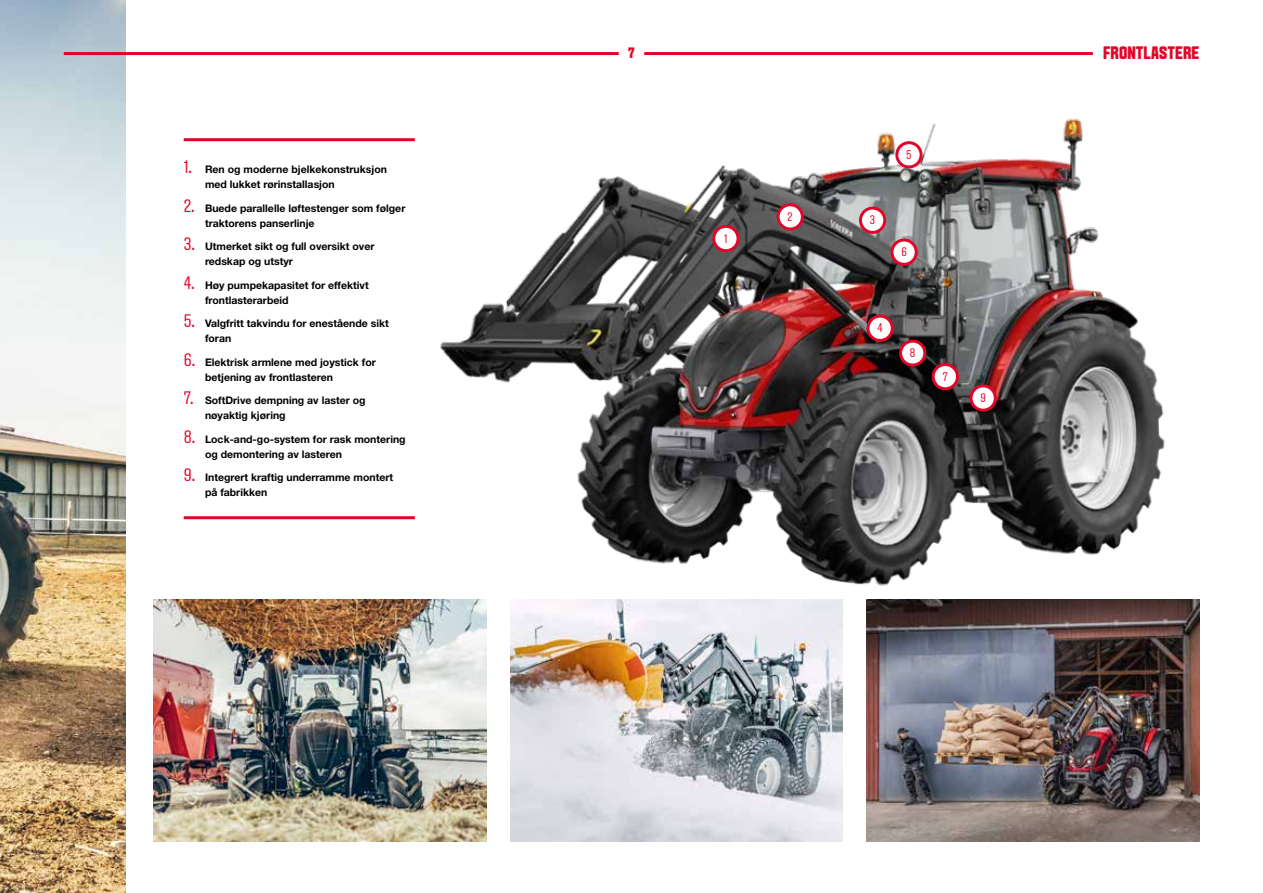
<style>
.page{position:relative;width:1263px;height:893px;background:#fff}
.page>*{position:absolute;margin:0;border:0;box-sizing:border-box;transform-origin:0 0}
.t1{font:700 18px "VALTRA Aveny T 2020 Extra";letter-spacing:.005em;color:#e40428}
.t2{font:700 15px "VALTRA Aveny T 2020 Extra";color:#e40428}
.t3{font:12.3px "VALTRA Aveny T 2020 Regular";color:#e40428}
.t4{font:700 10.5px/15px "Helvetica Neue LT Std";color:#000}
.s1{font-family:"VALTRA Aveny T 2020 Regular";font-weight:400;font-size:18px;color:#e40428}
</style>
<div class="page">
<img style="left:384px;top:55px;width:816px;height:601px">
<img style="left:866px;top:599px;width:333px;height:243px">
<img style="left:0;top:0;width:125px;height:893px">
<img style="left:510px;top:599px;width:333px;height:243px">
<img style="left:154px;top:599px;width:332px;height:243px">
<div style="left:714px;top:226px;width:24px;height:25px;background:#fff;border-radius:50%"></div>
<div style="left:712px;top:225px;width:27px;height:27px;border:3px solid #e40428;border-radius:50%"></div>
<div style="left:778px;top:205px;width:24px;height:24px;background:#fff;border-radius:50%"></div>
<div style="left:777px;top:203px;width:27px;height:27px;border:3px solid #e40428;border-radius:50%"></div>
<div style="left:868px;top:316px;width:24px;height:24px;background:#fff;border-radius:50%"></div>
<div style="left:866px;top:315px;width:28px;height:27px;border:3px solid #e40428;border-radius:50%"></div>
<div style="left:897px;top:143px;width:24px;height:24px;background:#fff;border-radius:50%"></div>
<div style="left:895px;top:141px;width:27px;height:27px;border:3px solid #e40428;border-radius:50%"></div>
<div style="left:892px;top:240px;width:24px;height:24px;background:#fff;border-radius:50%"></div>
<div style="left:890px;top:239px;width:28px;height:27px;border:3px solid #e40428;border-radius:50%"></div>
<div style="left:933px;top:364px;width:24px;height:25px;background:#fff;border-radius:50%"></div>
<div style="left:932px;top:363px;width:27px;height:27px;border:3px solid #e40428;border-radius:50%"></div>
<div style="left:900px;top:341px;width:25px;height:24px;background:#fff;border-radius:50%"></div>
<div style="left:899px;top:340px;width:27px;height:26px;border:3px solid #e40428;border-radius:50%"></div>
<div style="left:971px;top:386px;width:24px;height:24px;background:#fff;border-radius:50%"></div>
<div style="left:969px;top:384px;width:28px;height:28px;border:3px solid #e40428;border-radius:50%"></div>
<div style="left:860px;top:208px;width:25px;height:24px;background:#fff;border-radius:50%"></div>
<div style="left:859px;top:207px;width:27px;height:27px;border:3px solid #e40428;border-radius:50%"></div>
<hr style="left:184px;top:516px;width:231px;height:3px;background:#e40428">
<hr style="left:184px;top:138px;width:231px;height:3px;background:#e40428">
<hr style="left:64px;top:52px;width:555px;height:3px;background:#e40428">
<hr style="left:644px;top:52px;width:449px;height:3px;background:#e40428">
<p class="t4" style="left:205px;top:162px;width:183px;text-indent:-21px"><span class="s1">1.</span> Ren og moderne bjelkekonstruksjon med lukket rørinstallasjon</p>
<p class="t4" style="left:205px;top:200px;width:202px;text-indent:-21px"><span class="s1">2.</span> Buede parallelle løftestenger som følger traktorens panserlinje</p>
<p class="t4" style="left:205px;top:239px;width:171px;text-indent:-21px"><span class="s1">3.</span> Utmerket sikt og full oversikt over redskap og utstyr</p>
<p class="t4" style="left:205px;top:277px;width:165px;text-indent:-21px"><span class="s1">4.</span> Høy pumpekapasitet for effektivt frontlasterarbeid</p>
<p class="t4" style="left:205px;top:316px;width:185px;text-indent:-21px"><span class="s1">5.</span> Valgfritt takvindu for enestående sikt foran</p>
<p class="t4" style="left:205px;top:354px;width:172px;text-indent:-21px"><span class="s1">6.</span> Elektrisk armlene med joystick for betjening av frontlasteren</p>
<p class="t4" style="left:205px;top:393px;width:162px;text-indent:-21px"><span class="s1">7.</span> SoftDrive dempning av laster og nøyaktig kjøring</p>
<p class="t4" style="left:205px;top:431px;width:202px;text-indent:-21px"><span class="s1">8.</span> Lock-and-go-system for rask montering og demontering av lasteren</p>
<p class="t4" style="left:205px;top:470px;width:190px;text-indent:-21px"><span class="s1">9.</span> Integrert kraftig underramme montert på fabrikken</p>
<h2 class="t2" style="left:628px;top:43px;width:8px">7</h2>
<h1 class="t1" style="left:1103px;top:41px;width:97px">FRONTLASTERE</h1>
<p class="t3" style="left:724px;top:230px;width:5px">1</p>
<p class="t3" style="left:788px;top:209px;width:7px">2</p>
<p class="t3" style="left:870px;top:212px;width:7px">3</p>
<p class="t3" style="left:906px;top:147px;width:7px">5</p>
<p class="t3" style="left:901px;top:244px;width:7px">6</p>
<p class="t3" style="left:877px;top:320px;width:7px">4</p>
<p class="t3" style="left:910px;top:345px;width:7px">8</p>
<p class="t3" style="left:943px;top:368px;width:6px">7</p>
<p class="t3" style="left:980px;top:390px;width:7px">9</p>
</div>
